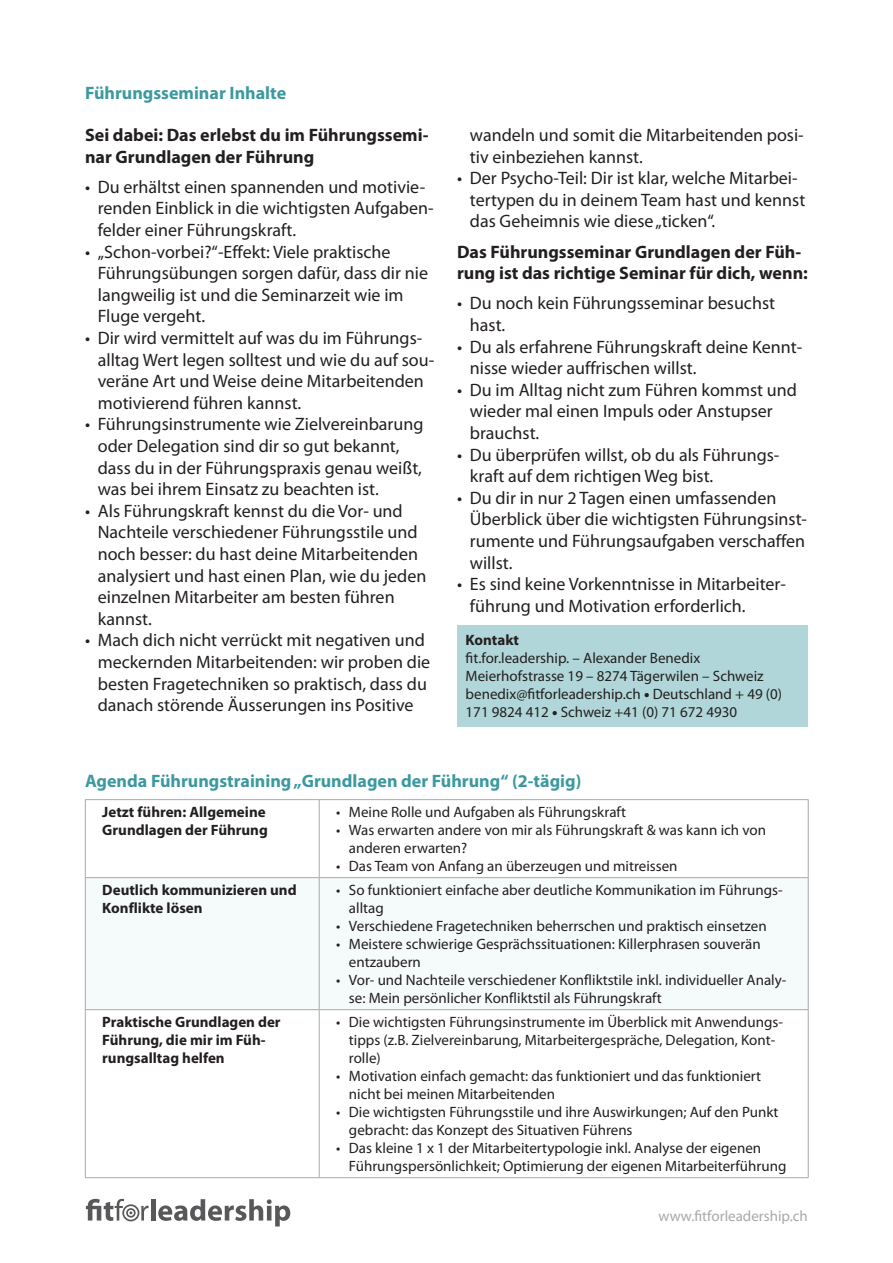
<style>
.page{position:relative;width:893px;height:1263px;background:#fff}
.page>*{position:absolute;margin:0;border:0;box-sizing:border-box;transform-origin:0 0}
.t1{font:18px/21.6px "Myriad Pro";color:#231f20}
.t2{font:700 18px/21.6px "Myriad Pro";color:#231f20}
.t3{font:700 18px "Myriad Pro";color:#3c99a0}
.t4{font:15px/18px "Myriad Pro";color:#231f20}
.t5{font:700 15px/18px "Myriad Pro";color:#231f20}
.t6{font:15px "Myriad Pro";color:#a8a9ad}
.s1{font-weight:900}
</style>
<div class="page">
<svg style="left:86px;top:1199px;width:63px;height:22px"></svg>
<hr style="left:151px;top:1199px;width:4px;height:21px;background:#58585a">
<svg style="left:158px;top:1199px;width:132px;height:27px"></svg>
<div style="left:86px;top:878px;width:722px;height:131px;background:#f5fafa"></div>
<hr style="left:85px;top:799px;width:234px;height:1px;background:#a8a9ad">
<hr style="left:85px;top:800px;width:1px;height:77px;background:#a8a9ad">
<hr style="left:319px;top:799px;width:490px;height:1px;background:#a8a9ad">
<hr style="left:319px;top:800px;width:1px;height:77px;background:#a8a9ad">
<hr style="left:808px;top:800px;width:1px;height:77px;background:#a8a9ad">
<hr style="left:85px;top:877px;width:234px;height:1px;background:#a8a9ad">
<hr style="left:85px;top:878px;width:1px;height:131px;background:#a8a9ad">
<hr style="left:319px;top:877px;width:490px;height:1px;background:#a8a9ad">
<hr style="left:319px;top:878px;width:1px;height:131px;background:#a8a9ad">
<hr style="left:808px;top:878px;width:1px;height:131px;background:#a8a9ad">
<hr style="left:85px;top:1009px;width:234px;height:1px;background:#a8a9ad">
<hr style="left:85px;top:1010px;width:1px;height:167px;background:#a8a9ad">
<hr style="left:319px;top:1009px;width:490px;height:1px;background:#a8a9ad">
<hr style="left:319px;top:1010px;width:1px;height:167px;background:#a8a9ad">
<hr style="left:808px;top:1010px;width:1px;height:167px;background:#a8a9ad">
<hr style="left:85px;top:1177px;width:234px;height:1px;background:#a8a9ad">
<hr style="left:319px;top:1177px;width:490px;height:1px;background:#a8a9ad">
<div style="left:457px;top:625px;width:351px;height:102px;background:#b1d6d9"></div>
<p class="t3" style="left:85px;top:81px;width:203px">Führungsseminar Inhalte</p>
<p class="t2" style="left:85px;top:124px;width:345px">Sei dabei: Das erlebst du im Führungssemi&shy;nar Grundlagen der Führung</p>
<p class="t1" style="left:98px;top:176px;width:337px;text-indent:-13px">• Du erhältst einen spannenden und motivie&shy;renden Einblick in die wichtigsten Aufgaben&shy;felder einer Führungskraft.</p>
<p class="t1" style="left:98px;top:240px;width:332px;text-indent:-13px">• „Schon-vorbei?“-Effekt: Viele praktische Führungsübungen sorgen dafür, dass dir nie langweilig ist und die Seminarzeit wie im Fluge vergeht.</p>
<p class="t1" style="left:98px;top:327px;width:338px;text-indent:-13px">• Dir wird vermittelt auf was du im Führungs&shy;alltag Wert legen solltest und wie du auf sou&shy;veräne Art und Weise deine Mitarbeitenden motivierend führen kannst.</p>
<p class="t1" style="left:98px;top:413px;width:327px;text-indent:-13px">• Führungsinstrumente wie Zielvereinbarung oder Delegation sind dir so gut bekannt, dass du in der Führungspraxis genau weißt, was bei ihrem Einsatz zu beachten ist.</p>
<p class="t1" style="left:98px;top:500px;width:330px;text-indent:-13px">• Als Führungskraft kennst du die Vor- und Nachteile verschiedener Führungsstile und noch besser: du hast deine Mitarbeitenden analysiert und hast einen Plan, wie du jeden einzelnen Mitarbeiter am besten führen kannst.</p>
<p class="t1" style="left:98px;top:629px;width:334px;text-indent:-13px">• Mach dich nicht verrückt mit negativen und meckernden Mitarbeitenden: wir proben die besten Fragetechniken so praktisch, dass du danach störende Äusserungen ins Positive</p>
<p class="t1" style="left:470px;top:124px;width:335px">wandeln und somit die Mitarbeitenden posi&shy;tiv einbeziehen kannst.</p>
<p class="t1" style="left:470px;top:167px;width:337px;text-indent:-13px">• Der Psycho-Teil: Dir ist klar, welche Mitarbei&shy;tertypen du in deinem Team hast und kennst das Geheimnis wie diese „ticken“.</p>
<p class="t2" style="left:457px;top:240px;width:352px">Das Führungsseminar Grundlagen der Füh&shy;rung ist das richtige Seminar für dich, wenn:</p>
<p class="t1" style="left:470px;top:292px;width:307px;text-indent:-13px">• Du noch kein Führungsseminar besuchst hast.</p>
<p class="t1" style="left:470px;top:335px;width:334px;text-indent:-13px">• Du als erfahrene Führungskraft deine Kennt&shy;nisse wieder auffrischen willst.</p>
<p class="t1" style="left:470px;top:379px;width:329px;text-indent:-13px">• Du im Alltag nicht zum Führen kommst und wieder mal einen Impuls oder Anstupser brauchst.</p>
<p class="t1" style="left:470px;top:443px;width:311px;text-indent:-13px">• Du überprüfen willst, ob du als Führungs&shy;kraft auf dem richtigen Weg bist.</p>
<p class="t1" style="left:470px;top:487px;width:339px;text-indent:-13px">• Du dir in nur 2 Tagen einen umfassenden Überblick über die wichtigsten Führungsinst&shy;rumente und Führungsaufgaben verschaffen willst.</p>
<p class="t1" style="left:470px;top:573px;width:318px;text-indent:-13px">• Es sind keine Vorkenntnisse in Mitarbeiter&shy;führung und Motivation erforderlich.</p>
<p class="t5" style="left:466px;top:631px;width:55px">Kontakt</p>
<p class="t4" style="left:466px;top:649px;width:318px">fit.for.leadership. – Alexander Benedix Meierhofstrasse 19 – 8274 Tägerwilen – Schweiz benedix@fitforleadership.ch <span class="s1">•</span> Deutschland + 49 (0)<br>171 9824 412 <span class="s1">•</span> Schweiz +41 (0) 71 672 4930</p>
<p class="t3" style="left:85px;top:769px;width:498px">Agenda Führungstraining „Grundlagen der Führung“ (2-tägig)</p>
<p class="t5" style="left:102px;top:803px;width:167px">Jetzt führen: Allgemeine<br>Grundlagen der Führung</p>
<p class="t4" style="left:336px;top:803px;width:291px">• Meine Rolle und Aufgaben als Führungskraft</p>
<p class="t4" style="left:349px;top:821px;width:419px;text-indent:-13px">• Was erwarten andere von mir als Führungskraft &amp; was kann ich von anderen erwarten?</p>
<p class="t4" style="left:336px;top:857px;width:343px">• Das Team von Anfang an überzeugen und mitreissen</p>
<p class="t5" style="left:102px;top:881px;width:196px">Deutlich kommunizieren und<br>Konflikte lösen</p>
<p class="t4" style="left:349px;top:881px;width:435px;text-indent:-13px">• So funktioniert einfache aber deutliche Kommunikation im Führungs&shy;alltag</p>
<p class="t4" style="left:336px;top:917px;width:432px">• Verschiedene Fragetechniken beherrschen und praktisch einsetzen</p>
<p class="t4" style="left:349px;top:935px;width:413px;text-indent:-13px">• Meistere schwierige Gesprächssituationen: Killerphrasen souverän entzaubern</p>
<p class="t4" style="left:349px;top:971px;width:439px;text-indent:-13px">• Vor- und Nachteile verschiedener Konfliktstile inkl. individueller Analy&shy;se: Mein persönlicher Konfliktstil als Führungskraft</p>
<p class="t5" style="left:102px;top:1013px;width:180px">Praktische Grundlagen der<br>Führung, die mir im Füh&shy;rungsalltag helfen</p>
<p class="t4" style="left:349px;top:1013px;width:435px;text-indent:-13px">• Die wichtigsten Führungsinstrumente im Überblick mit Anwendungs&shy;tipps (z.B. Zielvereinbarung, Mitarbeitergespräche, Delegation, Kont&shy;rolle)</p>
<p class="t4" style="left:349px;top:1067px;width:414px;text-indent:-13px">• Motivation einfach gemacht: das funktioniert und das funktioniert nicht bei meinen Mitarbeitenden</p>
<p class="t4" style="left:349px;top:1103px;width:431px;text-indent:-13px">• Die wichtigsten Führungsstile und ihre Auswirkungen; Auf den Punkt gebracht: das Konzept des Situativen Führens</p>
<p class="t4" style="left:349px;top:1139px;width:439px;text-indent:-13px">• Das kleine 1 x 1 der Mitarbeitertypologie inkl. Analyse der eigenen<br>Führungspersönlichkeit; Optimierung der eigenen Mitarbeiterführung</p>
<p class="t6" style="left:658px;top:1206px;width:151px">www.fitforleadership.ch</p>
</div>
